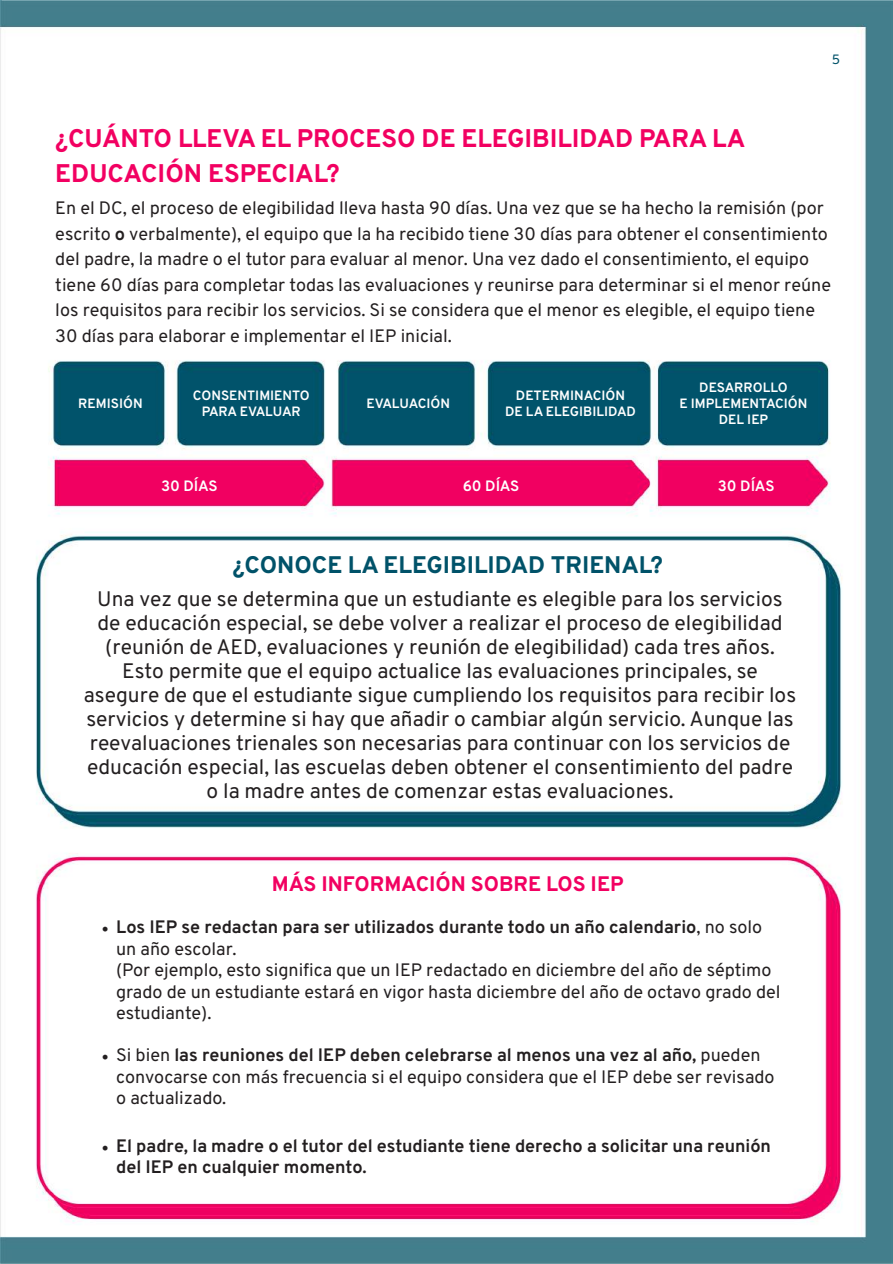
<style>
.page{position:relative;width:893px;height:1264px;background:#fff}
.page>*{position:absolute;margin:0;border:0;box-sizing:border-box;transform-origin:0 0}
.t1{font:800 25.5px/35px "Overpass";color:#f20061}
.t2{font:800 24px "Overpass";color:#005269}
.t3{font:21px/24px "Overpass";color:#231f20;text-align:center}
.t4{font:800 21px "Overpass";color:#f20061}
.t5{font:18px/21.6px "Overpass";color:#231f20}
.t6{font:700 18px/21.6px "Overpass";color:#231f20}
.t7{font:700 15px "Overpass";letter-spacing:-.01em;color:#fff}
.t8{font:700 13.5px/16.2px "Overpass";color:#fff;text-align:center}
.t9{font:13.5px "Overpass";color:#005269}
.s1{font-weight:700}
</style>
<div class="page">
<img style="left:0;top:0;width:892px;height:1263px">
<p class="t9" style="left:831px;top:51px;width:10px">5</p>
<h1 class="t1" style="left:55px;top:121px;width:691px">¿CUÁNTO LLEVA EL PROCESO DE ELEGIBILIDAD PARA LA<br>EDUCACIÓN ESPECIAL?</h1>
<p class="t5" style="left:55px;top:195px;width:776px;line-height:25.5px">En el DC, el proceso de elegibilidad lleva hasta 90 días. Una vez que se ha hecho la remisión (por escrito <span class="s1">o</span> verbalmente), el equipo que la ha recibido tiene 30 días para obtener el consentimiento del padre, la madre o el tutor para evaluar al menor. Una vez dado el consentimiento, el equipo tiene 60 días para completar todas las evaluaciones y reunirse para determinar si el menor reúne los requisitos para recibir los servicios. Si se considera que el menor es elegible, el equipo tiene 30 días para elaborar e implementar el IEP inicial.</p>
<p class="t8" style="left:78px;top:395px;width:66px">REMISIÓN</p>
<p class="t8" style="left:193px;top:387px;width:118px">CONSENTIMIENTO<br>PARA EVALUAR</p>
<p class="t8" style="left:366px;top:395px;width:85px">EVALUACIÓN</p>
<p class="t8" style="left:505px;top:387px;width:132px">DETERMINACIÓN<br>DE LA ELEGIBILIDAD</p>
<p class="t8" style="left:679px;top:379px;width:129px">DESARROLLO<br>E IMPLEMENTACIÓN<br>DEL IEP</p>
<p class="t7" style="left:161px;top:476px;width:58px">30 DÍAS</p>
<p class="t7" style="left:462px;top:476px;width:58px">60 DÍAS</p>
<p class="t7" style="left:717px;top:476px;width:58px">30 DÍAS</p>
<h2 class="t2" style="left:232px;top:550px;width:432px">¿CONOCE LA ELEGIBILIDAD TRIENAL?</h2>
<p class="t3" style="left:84px;top:587px;width:713px">Una vez que se determina que un estudiante es elegible para los servicios de educación especial, se debe volver a realizar el proceso de elegibilidad (reunión de AED, evaluaciones y reunión de elegibilidad) cada tres años.<br>Esto permite que el equipo actualice las evaluaciones principales, se asegure de que el estudiante sigue cumpliendo los requisitos para recibir los servicios y determine si hay que añadir o cambiar algún servicio. Aunque las reevaluaciones trienales son necesarias para continuar con los servicios de educación especial, las escuelas deben obtener el consentimiento del padre o la madre antes de comenzar estas evaluaciones.</p>
<p class="t4" style="left:272px;top:870px;width:353px">MÁS INFORMACIÓN SOBRE LOS IEP</p>
<p class="t5" style="left:116px;top:916px;width:665px;text-indent:-14px">• <span class="s1">Los IEP se redactan para ser utilizados durante todo un año calendario</span>, no solo un año escolar.<br>(Por ejemplo, esto significa que un IEP redactado en diciembre del año de séptimo grado de un estudiante estará en vigor hasta diciembre del año de octavo grado del estudiante).</p>
<p class="t5" style="left:116px;top:1044px;width:659px;text-indent:-14px">• Si bien <span class="s1">las reuniones del IEP deben celebrarse al menos una vez al año,</span> pueden convocarse con más frecuencia si el equipo considera que el IEP debe ser revisado o actualizado.</p>
<p class="t6" style="left:116px;top:1134px;width:656px;text-indent:-14px">• El padre, la madre o el tutor del estudiante tiene derecho a solicitar una reunión del IEP en cualquier momento.</p>
</div>
